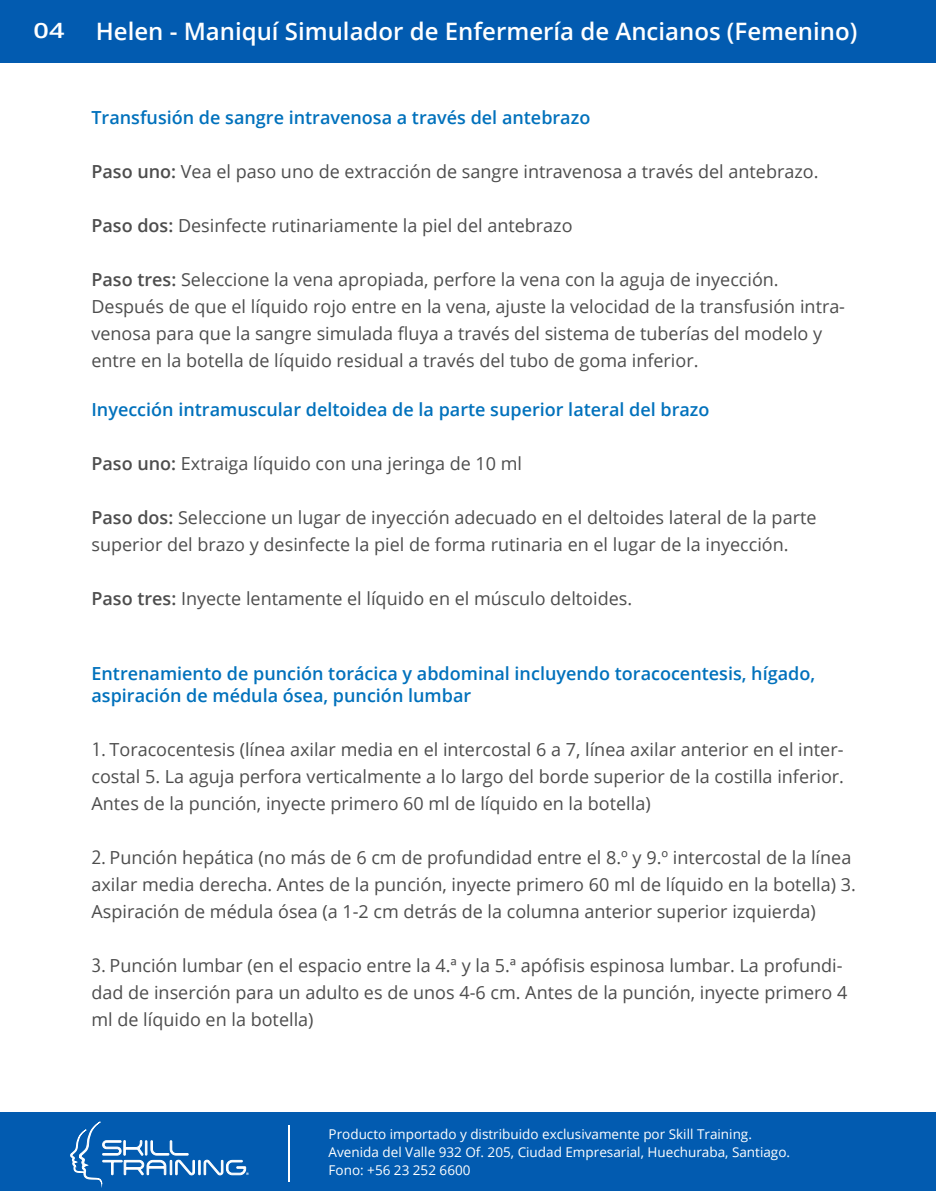
<style>
.page{position:relative;width:936px;height:1191px;background:#fff}
.page>*{position:absolute;margin:0;border:0;box-sizing:border-box;transform-origin:0 0}
.t1{font:600 24px "Open Sans";color:#fff}
.t2{font:600 21.15px "Open Sans";color:#fff;scale:1.28 1}
.t3{font:18px/27px "Open Sans";color:#4d4d4d}
.t4{font:600 18px/21.6px "Open Sans";color:#0071bc}
.t5{font:13.5px/18px "Open Sans";color:#fff}
.s1{font-weight:600}
.s2{font-family:"Koz Go Pr 6 N"}
</style>
<div class="page">
<div style="left:0;top:0;width:935px;height:62px;background:#025bb0"></div>
<div style="left:0;top:1112px;width:935px;height:79px;background:#025bb0"></div>
<svg style="left:70px;top:1121px;width:179px;height:63px"></svg>
<hr style="left:288px;top:1125px;width:2px;height:56px;background:#fff">
<p class="t2" style="left:34px;top:16px;width:26px">04</p>
<h1 class="t1" style="left:96px;top:15px;width:763px">Helen - Maniquí Simulador de Enfermería de Ancianos (Femenino)</h1>
<p class="t4" style="left:91px;top:106px;width:500px">Transfusión de sangre intravenosa a través del antebrazo</p>
<p class="t3" style="left:91px;top:158px;width:728px"><span class="s1">Paso uno:</span> Vea el paso uno de extracción de sangre intravenosa a través del antebrazo.</p>
<p class="t3" style="left:91px;top:212px;width:482px"><span class="s1">Paso dos:</span> Desinfecte rutinariamente la piel del antebrazo</p>
<p class="t3" style="left:91px;top:266px;width:755px"><span class="s1">Paso tres:</span> Seleccione la vena apropiada, perfore la vena con la aguja de inyección.<br>Después de que el líquido rojo entre en la vena, ajuste la velocidad de la transfusión intra&shy;venosa para que la sangre simulada fluya a través del sistema de tuberías del modelo y entre en la botella de líquido residual a través del tubo de goma inferior.</p>
<p class="t4" style="left:91px;top:398px;width:619px">Inyección intramuscular deltoidea de la parte superior lateral del brazo</p>
<p class="t3" style="left:91px;top:449px;width:432px"><span class="s1">Paso uno:</span> Extraiga líquido con una jeringa de 10 ml</p>
<p class="t3" style="left:91px;top:503px;width:726px"><span class="s1">Paso dos:</span> Seleccione un lugar de inyección adecuado en el deltoides lateral de la parte superior del brazo y desinfecte la piel de forma rutinaria en el lugar de la inyección.</p>
<p class="t3" style="left:91px;top:584px;width:542px"><span class="s1">Paso tres:</span> Inyecte lentamente el líquido en el músculo deltoides.</p>
<p class="t4" style="left:91px;top:662px;width:725px">Entrenamiento de punción torácica y abdominal incluyendo toracocentesis, hígado, aspiración de médula ósea, punción lumbar</p>
<p class="t3" style="left:91px;top:735px;width:754px;text-align:justify"><span class="s2">1.</span> Toracocentesis (línea axilar media en el intercostal 6 a 7, línea axilar anterior en el inter&shy;costal 5. La aguja perfora verticalmente a lo largo del borde superior de la costilla inferior.<br>Antes de la punción, inyecte primero 60 ml de líquido en la botella)</p>
<p class="t3" style="left:91px;top:843px;width:766px"><span class="s2">2.</span> Punción hepática (no más de 6 cm de profundidad entre el 8.º y 9.º intercostal de la línea axilar media derecha. Antes de la punción, inyecte primero 60 ml de líquido en la botella) 3.<br>Aspiración de médula ósea (a 1-2 cm detrás de la columna anterior superior izquierda)</p>
<p class="t3" style="left:91px;top:951px;width:757px"><span class="s2">3.</span> Punción lumbar (en el espacio entre la 4.ª y la 5.ª apófisis espinosa lumbar. La profundi&shy;dad de inserción para un adulto es de unos 4-6 cm. Antes de la punción, inyecte primero 4 ml de líquido en la botella)</p>
<p class="t5" style="left:328px;top:1124px;width:463px">Producto importado y distribuido exclusivamente por Skill Training.<br>Avenida del Valle 932 Of. 205, Ciudad Empresarial, Huechuraba, Santiago.<br>Fono: +56 23 252 6600</p>
</div>
